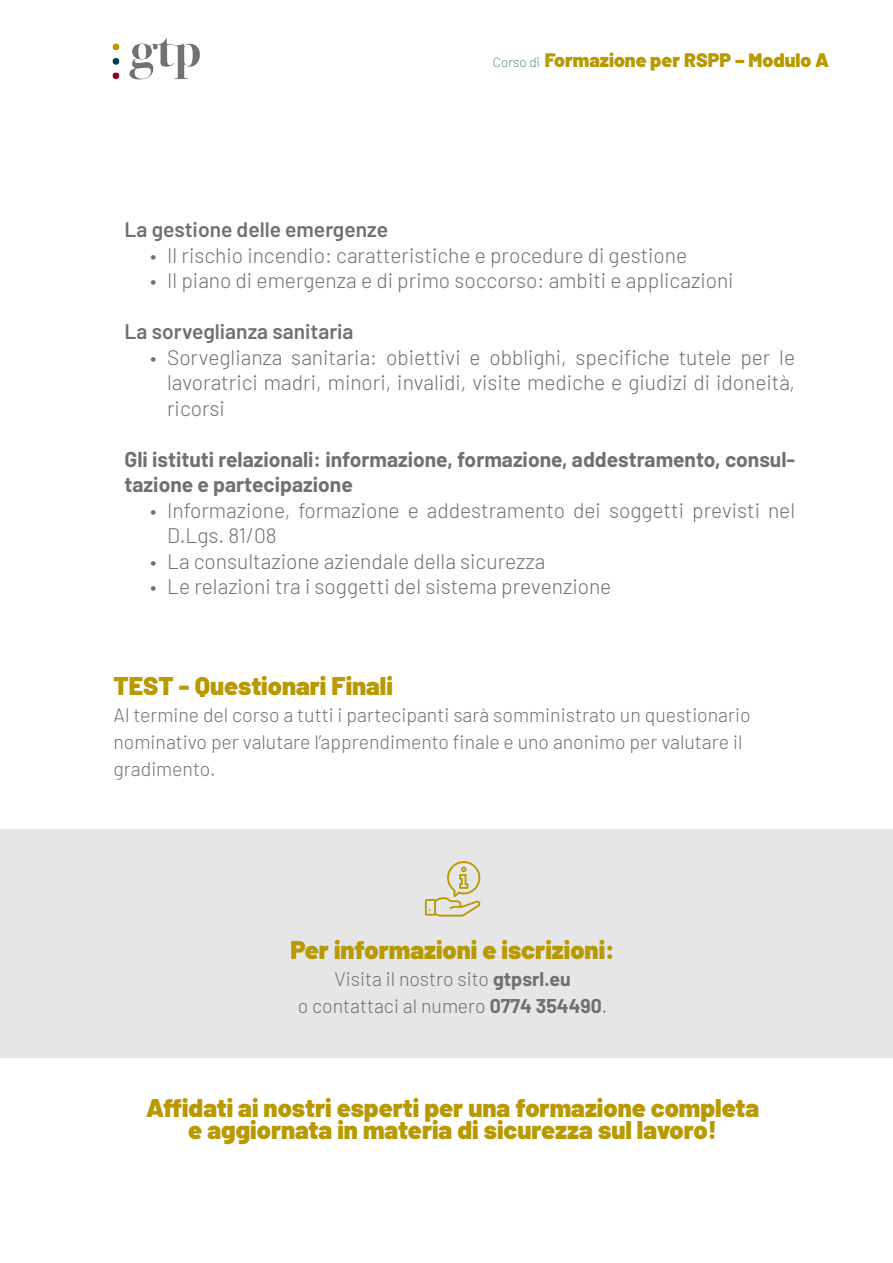
<style>
.page{position:relative;width:893px;height:1263px;background:#fff}
.page>*{position:absolute;margin:0;border:0;box-sizing:border-box;transform-origin:0 0}
.t1{font:900 25.5px/22.5px "Barlow";color:#b99900;text-align:center}
.t2{font:300 21px/25.5px "Barlow";color:#6f706f;text-align:justify}
.t3{font:700 21px/25.5px "Barlow";color:#6f706f}
.t4{font:600 21px "Barlow";color:#6f706f}
.t5{font:300 19.5px/27px "Barlow";color:#727271}
.t6{font:300 19.5px/27px "Barlow";color:#6f706f;text-align:center}
.t7{font:900 19.5px "Barlow";color:#b99900}
.s1{font-weight:100;font-size:13.5px;color:#003e4f}
.s2{font-weight:700}
</style>
<div class="page">
<img style="left:112px;top:39px;width:87px;height:41px">
<div style="left:0;top:830px;width:892px;height:228px;background:#e5e6e5"></div>
<svg style="left:425px;top:861px;width:56px;height:56px"></svg>
<p class="t7" style="left:493px;top:45px;width:338px"><span class="s1">Corso di</span> Formazione per RSPP – Modulo A</p>
<p class="t4" style="left:125px;top:214px;width:265px">La gestione delle emergenze</p>
<p class="t2" style="left:150px;top:241px;width:539px">• Il rischio incendio: caratteristiche e procedure di gestione</p>
<p class="t2" style="left:150px;top:266px;width:585px">• Il piano di emergenza e di primo soccorso: ambiti e applicazioni</p>
<p class="t4" style="left:125px;top:316px;width:230px">La sorveglianza sanitaria</p>
<p class="t2" style="left:167px;top:343px;width:629px;text-indent:-17px">• Sorveglianza sanitaria: obiettivi e obblighi, specifiche tutele per le lavoratrici madri, minori, invalidi, visite mediche e giudizi di idoneità, ricorsi</p>
<p class="t3" style="left:125px;top:445px;width:672px">Gli istituti relazionali: informazione, formazione, addestramento, consul&shy;tazione e partecipazione</p>
<p class="t2" style="left:167px;top:496px;width:630px;text-indent:-17px">• Informazione, formazione e addestramento dei soggetti previsti nel<br>D.Lgs. 81/08</p>
<p class="t2" style="left:150px;top:547px;width:397px">• La consultazione aziendale della sicurezza</p>
<p class="t2" style="left:150px;top:572px;width:463px">• Le relazioni tra i soggetti del sistema prevenzione</p>
<p class="t1" style="left:114px;top:673px;width:281px">TEST - Questionari Finali</p>
<p class="t5" style="left:114px;top:700px;width:639px">Al termine del corso a tutti i partecipanti sarà somministrato un questionario nominativo per valutare l’apprendimento finale e uno anonimo per valutare il gradimento.</p>
<p class="t1" style="left:290px;top:937px;width:326px">Per informazioni e iscrizioni:</p>
<p class="t6" style="left:298px;top:964px;width:311px">Visita il nostro sito <span class="s2">gtpsrl.eu<br></span>o contattaci al numero <span class="s2">0774 354490</span>.</p>
<p class="t1" style="left:146px;top:1094px;width:615px">Affidati ai nostri esperti per una formazione completa e aggiornata in materia di sicurezza sul lavoro!</p>
</div>
